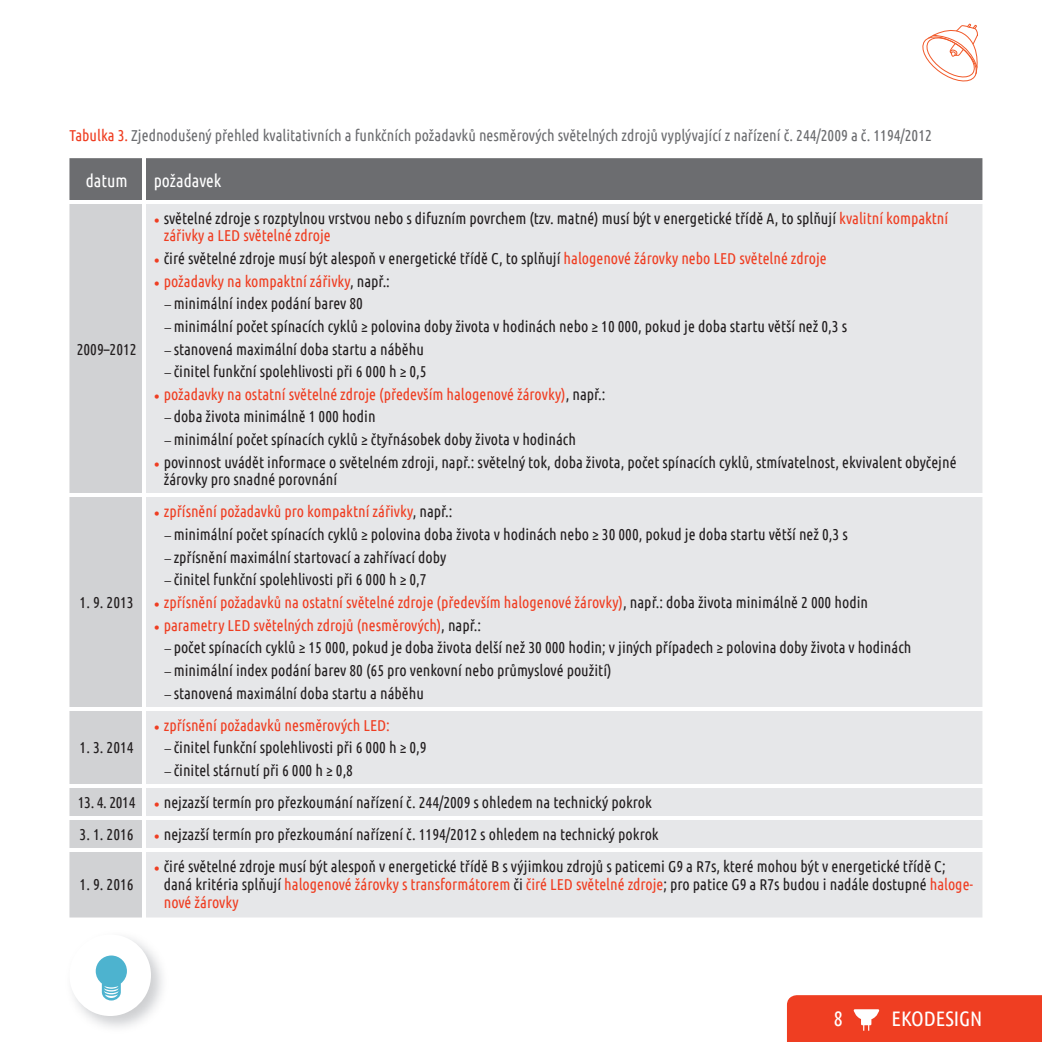
<style>
.page{position:relative;width:1042px;height:1042px;background:#fff}
.page>*{position:absolute;margin:0;border:0;box-sizing:border-box;transform-origin:0 0}
.t1{font:21px "Ubuntu Condensed";color:#fff}
.t2{font:17.5px "Ubuntu Condensed";color:#fff}
.t3{font:15.75px/17.7px "Ubuntu Condensed";color:#231f20}
.t4{font:15.75px "Ubuntu Condensed";color:#ef3e22}
.t5{font:15.75px "Ubuntu Condensed";color:#6c6d70}
.s1{color:#ef3e22}
.s2{font-family:"Minion Pro";color:#ef3e22}
.s3{font-family:"Minion Pro"}
.s4{color:#231f20}
</style>
<div class="page">
<svg style="left:922px;top:23px;width:56px;height:59px"></svg>
<div style="left:787px;top:995px;width:255px;height:47px;background:#ef3e22"></div>
<div style="left:69px;top:158px;width:913px;height:42px;background:#6c6d70"></div>
<div style="left:69px;top:204px;width:73px;height:713px;background:#d1d2d4"></div>
<div style="left:146px;top:204px;width:836px;height:713px;background:#e6e7e9"></div>
<hr style="left:142px;top:158px;width:4px;height:42px;background:#fff">
<hr style="left:69px;top:494px;width:77px;height:3px;background:#fff">
<hr style="left:69px;top:707px;width:77px;height:3px;background:#fff">
<hr style="left:69px;top:784px;width:77px;height:3px;background:#fff">
<hr style="left:69px;top:816px;width:77px;height:4px;background:#fff">
<hr style="left:69px;top:848px;width:77px;height:4px;background:#fff">
<hr style="left:146px;top:494px;width:836px;height:3px;background:#fff">
<hr style="left:146px;top:707px;width:836px;height:3px;background:#fff">
<hr style="left:146px;top:784px;width:836px;height:3px;background:#fff">
<hr style="left:146px;top:816px;width:836px;height:4px;background:#fff">
<hr style="left:146px;top:848px;width:836px;height:4px;background:#fff">
<img style="left:72px;top:937px;width:91px;height:91px">
<div style="left:69px;top:934px;width:82px;height:82px;background:#fff;border-radius:50%"></div>
<svg style="left:96px;top:955px;width:31px;height:45px"></svg>
<p class="t5" style="left:69px;top:126px;width:864px"><span class="s1">Tabulka 3.</span> Zjednodušený přehled kvalitativních a funkčních požadavků nesměrových světelných zdrojů vyplývající z nařízení č. 244/2009 a č. 1194/2012</p>
<p class="t2" style="left:86px;top:170px;width:43px">datum</p>
<p class="t2" style="left:154px;top:170px;width:69px">požadavek</p>
<p class="t3" style="left:77px;top:340px;width:61px">2009–2012</p>
<p class="t3" style="left:80px;top:593px;width:56px">1. 9. 2013</p>
<p class="t3" style="left:164px;top:209px;width:786px;text-indent:-10px"><span class="s2">•</span> světelné zdroje s rozptylnou vrstvou nebo s difuzním povrchem (tzv. matné) musí být v energetické třídě A, to splňují <span class="s1">kvalitní kompaktní zářivky a LED světelné zdroje</span></p>
<p class="t3" style="left:154px;top:249px;width:674px"><span class="s2">•</span> čiré světelné zdroje musí být alespoň v energetické třídě C, to splňují <span class="s1">halogenové žárovky nebo LED světelné zdroje</span></p>
<p class="t4" style="left:154px;top:271px;width:238px"><span class="s3">•</span> požadavky na kompaktní zářivky<span class="s4">, např.:</span></p>
<p class="t3" style="left:164px;top:294px;width:201px"><span class="s3">–</span> minimální index podání barev 80</p>
<p class="t3" style="left:164px;top:317px;width:685px"><span class="s3">–</span> minimální počet spínacích cyklů ≥ polovina doby života v hodinách nebo ≥ 10 000, pokud je doba startu větší než 0,3 s</p>
<p class="t3" style="left:164px;top:339px;width:262px"><span class="s3">–</span> stanovená maximální doba startu a náběhu</p>
<p class="t3" style="left:164px;top:362px;width:264px"><span class="s3">–</span> činitel funkční spolehlivosti při 6 000 h ≥ 0,5</p>
<p class="t4" style="left:154px;top:384px;width:453px"><span class="s3">•</span> požadavky na ostatní světelné zdroje (především halogenové žárovky)<span class="s4">, např.:</span></p>
<p class="t3" style="left:164px;top:407px;width:213px"><span class="s3">–</span> doba života minimálně 1 000 hodin</p>
<p class="t3" style="left:164px;top:430px;width:414px"><span class="s3">–</span> minimální počet spínacích cyklů ≥ čtyřnásobek doby života v hodinách</p>
<p class="t3" style="left:164px;top:453px;width:794px;text-indent:-10px"><span class="s2">•</span> povinnost uvádět informace o světelném zdroji, např.: světelný tok, doba života, počet spínacích cyklů, stmívatelnost, ekvivalent obyčejné žárovky pro snadné porovnání</p>
<p class="t4" style="left:154px;top:502px;width:300px"><span class="s3">•</span> zpřísnění požadavků pro kompaktní zářivky<span class="s4">, např.:</span></p>
<p class="t3" style="left:164px;top:525px;width:685px"><span class="s3">–</span> minimální počet spínacích cyklů ≥ polovina doba života v hodinách nebo ≥ 30 000, pokud je doba startu větší než 0,3 s</p>
<p class="t3" style="left:164px;top:548px;width:284px"><span class="s3">–</span> zpřísnění maximální startovací a zahřívací doby</p>
<p class="t3" style="left:164px;top:570px;width:264px"><span class="s3">–</span> činitel funkční spolehlivosti při 6 000 h ≥ 0,7</p>
<p class="t4" style="left:154px;top:593px;width:716px"><span class="s3">•</span> zpřísnění požadavků na ostatní světelné zdroje (především halogenové žárovky)<span class="s4">, např.: doba života minimálně 2 000 hodin</span></p>
<p class="t4" style="left:154px;top:615px;width:329px"><span class="s3">•</span> parametry LED světelných zdrojů (nesměrových)<span class="s4">, např.:</span></p>
<p class="t3" style="left:164px;top:638px;width:749px"><span class="s3">–</span> počet spínacích cyklů ≥ 15 000, pokud je doba života delší než 30 000 hodin; v jiných případech ≥ polovina doby života v hodinách</p>
<p class="t3" style="left:164px;top:661px;width:449px"><span class="s3">–</span> minimální index podání barev 80 (65 pro venkovní nebo průmyslové použití)</p>
<p class="t3" style="left:164px;top:683px;width:262px"><span class="s3">–</span> stanovená maximální doba startu a náběhu</p>
<p class="t4" style="left:154px;top:715px;width:238px"><span class="s3">•</span> zpřísnění požadavků nesměrových LED:</p>
<p class="t3" style="left:164px;top:738px;width:264px"><span class="s3">–</span> činitel funkční spolehlivosti při 6 000 h ≥ 0,9</p>
<p class="t3" style="left:164px;top:761px;width:191px"><span class="s3">–</span> činitel stárnutí při 6 000 h ≥ 0,8</p>
<p class="t3" style="left:78px;top:793px;width:575px">13. 4. 2014 <span class="s2">•</span> nejzazší termín pro přezkoumání nařízení č. 244/2009 s ohledem na technický pokrok</p>
<p class="t3" style="left:80px;top:825px;width:56px">3. 1. 2016</p>
<p class="t3" style="left:154px;top:825px;width:506px"><span class="s2">•</span> nejzazší termín pro přezkoumání nařízení č. 1194/2012 s ohledem na technický pokrok</p>
<p class="t3" style="left:80px;top:875px;width:56px">1. 9. 2016</p>
<p class="t3" style="left:80px;top:738px;width:56px">1. 3. 2014</p>
<p class="t3" style="left:164px;top:857px;width:811px;text-indent:-10px"><span class="s2">•</span> čiré světelné zdroje musí být alespoň v energetické třídě B s výjimkou zdrojů s paticemi G9 a R7s, které mohou být v energetické třídě C; daná kritéria splňují <span class="s1">halogenové žárovky s transformátorem</span> či <span class="s1">čiré LED světelné zdroje</span>; pro patice G9 a R7s budou i nadále dostupné <span class="s1">haloge&shy;nové žárovky</span></p>
<h1 class="t1" style="left:834px;top:1005px;width:11px">8</h1>
<h1 class="t1" style="left:891px;top:1005px;width:92px">EKODESIGN</h1>
</div>
